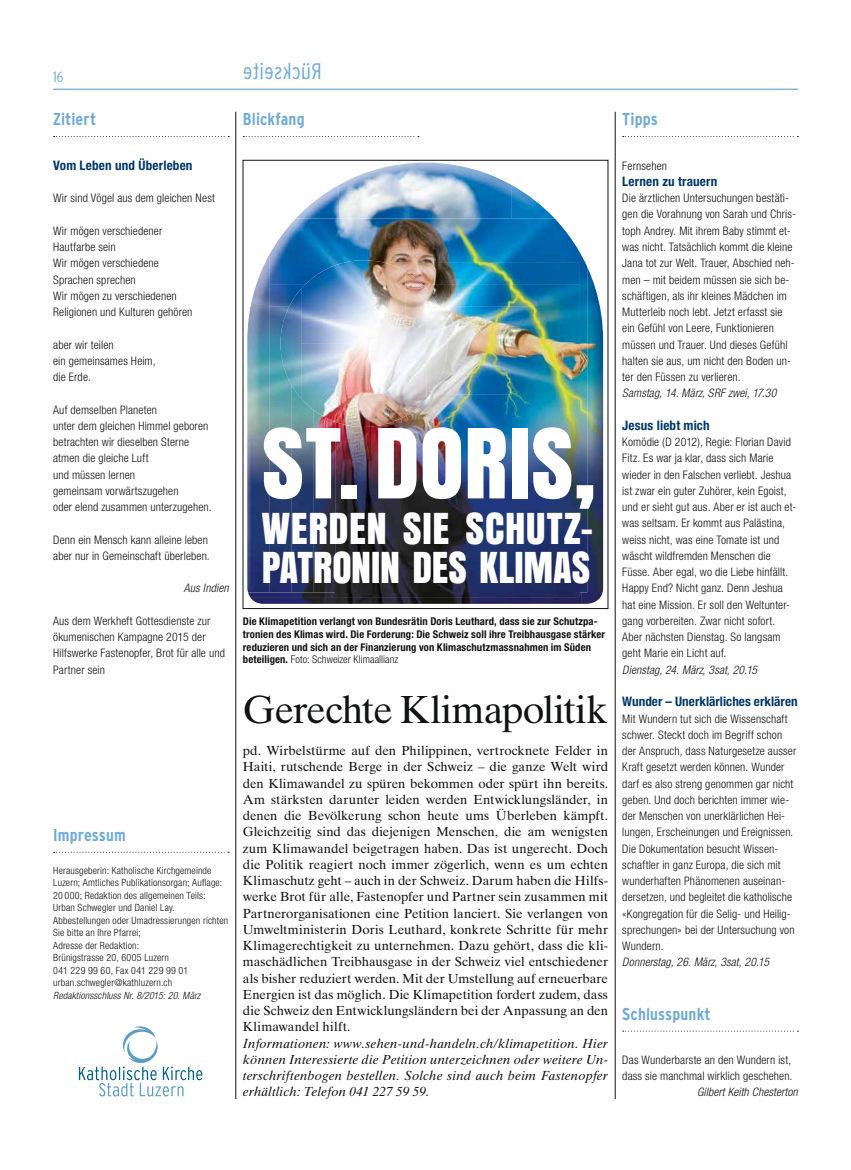
<style>
.page{position:relative;width:851px;height:1170px;background:#fff}
.page>*{position:absolute;margin:0;border:0;box-sizing:border-box;transform-origin:0 0}
.t1{font:90.38px "Anton";letter-spacing:.005em;color:#fff}
.t2{font:39.88px/39.4px "Anton";letter-spacing:.005em;color:#fff}
.t3{font:39.12px "Times Ten LT Std";letter-spacing:-.02em;color:#111212}
.t4{font:700 condensed 17.12px "Interstate";letter-spacing:.005em;color:#70aad6}
.t5{font:300 condensed 15px "Interstate";color:#70aad6}
.t6{font:13.12px/16.2px "Times Ten LT Std";color:#111212;text-align:justify}
.t7{font:italic 13.12px/16.2px "Times Ten LT Std";letter-spacing:.01em;color:#111212;text-align:justify}
.t8{font:700 condensed 13.12px "Helvetica Neue LT Std";letter-spacing:.01em;color:#003868}
.t9{font:300 condensed 11.75px/16.2px "Helvetica Neue LT Std";letter-spacing:.01em;color:#111212}
.t10{font:italic 300 condensed 11.75px "Helvetica Neue LT Std";letter-spacing:.01em;color:#111212}
.t11{font:700 condensed 10.62px/12.8px "Helvetica Neue LT Std";letter-spacing:.01em;color:#111212}
.t12{font:300 condensed 10px/12.5px "Helvetica Neue LT Std";letter-spacing:.015em;color:#111212}
.t13{font:italic 300 condensed 10px "Helvetica Neue LT Std";letter-spacing:.015em;color:#111212}
.s1{font-weight:300}
</style>
<div class="page">
<hr style="left:235px;top:112px;width:1px;height:986px;background:#111212">
<hr style="left:53px;top:89px;width:744px;height:1px;background:#70aad6">
<svg style="left:54px;top:851px;width:175px;height:1px"></svg>
<svg style="left:54px;top:136px;width:175px;height:1px"></svg>
<svg style="left:243px;top:136px;width:176px;height:1px"></svg>
<svg style="left:622px;top:1030px;width:176px;height:1px"></svg>
<svg style="left:622px;top:136px;width:176px;height:1px"></svg>
<img style="left:339px;top:163px;width:172px;height:56px">
<img style="left:295px;top:185px;width:44px;height:34px">
<img style="left:511px;top:185px;width:43px;height:34px">
<img style="left:581px;top:267px;width:22px;height:336px">
<img style="left:263px;top:592px;width:318px;height:11px">
<img style="left:579px;top:251px;width:8px;height:341px">
<svg style="left:251px;top:598px;width:12px;height:5px"></svg>
<img style="left:248px;top:592px;width:331px;height:6px">
<img style="left:269px;top:219px;width:89px;height:66px">
<img style="left:358px;top:219px;width:221px;height:44px">
<img style="left:247px;top:256px;width:22px;height:336px">
<img style="left:405px;top:263px;width:174px;height:22px">
<img style="left:269px;top:285px;width:32px;height:21px">
<img style="left:426px;top:285px;width:153px;height:21px">
<img style="left:269px;top:306px;width:22px;height:286px">
<img style="left:447px;top:306px;width:87px;height:88px">
<img style="left:534px;top:306px;width:45px;height:286px">
<img style="left:291px;top:399px;width:22px;height:193px">
<img style="left:313px;top:427px;width:22px;height:165px">
<img style="left:402px;top:394px;width:110px;height:176px">
<img style="left:512px;top:394px;width:23px;height:198px">
<img style="left:335px;top:427px;width:67px;height:143px">
<img style="left:335px;top:570px;width:177px;height:22px">
<img style="left:301px;top:260px;width:104px;height:167px">
<img style="left:405px;top:271px;width:21px;height:145px">
<img style="left:280px;top:288px;width:21px;height:111px">
<img style="left:426px;top:288px;width:21px;height:111px">
<svg style="left:79px;top:1026px;width:123px;height:70px"></svg>
<hr style="left:615px;top:112px;width:1px;height:986px;background:#111212">
<p class="t5" style="left:53px;top:68px;width:12px">16</p>
<h3 class="t4" style="left:53px;top:110px;width:45px">Zitiert</h3>
<p class="t8" style="left:53px;top:157px;width:141px">Vom Leben und Überleben</p>
<p class="t9" style="left:53px;top:190px;width:163px">Wir sind Vögel aus dem gleichen Nest</p>
<p class="t9" style="left:53px;top:222px;width:141px">Wir mögen verschiedener<br>Hautfarbe sein<br>Wir mögen verschiedene<br>Sprachen sprechen<br>Wir mögen zu verschiedenen<br>Religionen und Kulturen gehören</p>
<p class="t9" style="left:53px;top:336px;width:104px">aber wir teilen<br>ein gemeinsames Heim, die Erde.</p>
<p class="t9" style="left:53px;top:401px;width:160px">Auf demselben Planeten<br>unter dem gleichen Himmel geboren betrachten wir dieselben Sterne atmen die gleiche Luft<br>und müssen lernen<br>gemeinsam vorwärtszugehen<br>oder elend zusammen unterzugehen.</p>
<p class="t9" style="left:53px;top:531px;width:158px">Denn ein Mensch kann alleine leben aber nur in Gemeinschaft überleben.</p>
<p class="t10" style="left:184px;top:581px;width:46px">Aus Indien</p>
<p class="t9" style="left:53px;top:612px;width:173px">Aus dem Werkheft Gottesdienste zur ökumenischen Kampagne 2015 der<br>Hilfswerke Fastenopfer, Brot für alle und<br>Partner sein</p>
<h3 class="t4" style="left:53px;top:825px;width:74px">Impressum</h3>
<p class="t12" style="left:53px;top:863px;width:177px">Herausgeberin: Katholische Kirchgemeinde Luzern; Amtliches Publikationsorgan; Auflage:<br>20 000; Redaktion des allgemeinen Teils:<br>Urban Schwegler und Daniel Lay.<br>Abbestellungen oder Umadressierungen richten Sie bitte an Ihre Pfarrei;<br>Adresse der Redaktion:<br>Brünigstrasse 20, 6005 Luzern<br>041 229 99 60, Fax 041 229 99 01 urban.schwegler@kathluzern.ch</p>
<p class="t13" style="left:53px;top:989px;width:149px">Redaktionsschluss Nr. 8/2015: 20. März</p>
<h3 class="t4" style="left:243px;top:110px;width:63px">Blickfang</h3>
<h1 class="t1" style="left:262px;top:392px;width:335px">ST. DORIS,</h1>
<h2 class="t2" style="left:262px;top:507px;width:333px">WERDEN SIE SCHUTZ-<br>PATRONIN DES KLIMAS</h2>
<p class="t11" style="left:243px;top:614px;width:363px">Die Klimapetition verlangt von Bundesrätin Doris Leuthard, dass sie zur Schutzpa&shy;tronien des Klimas wird. Die Forderung: Die Schweiz soll ihre Treibhausgase stärker reduzieren und sich an der Finanzierung von Klimaschutzmassnahmen im Süden beteiligen. <span class="s1">Foto: Schweizer Klimaallianz</span></p>
<h3 class="t3" style="left:243px;top:685px;width:366px">Gerechte Klimapolitik</h3>
<p class="t6" style="left:243px;top:742px;width:367px">pd. Wirbelstürme auf den Philippinen, vertrocknete Felder in Haiti, rutschende Berge in der Schweiz – die ganze Welt wird den Klimawandel zu spüren bekommen oder spürt ihn bereits.<br>Am stärksten darunter leiden werden Entwicklungsländer, in denen die Bevölkerung schon heute ums Überleben kämpft.<br>Gleichzeitig sind das diejenigen Menschen, die am wenigsten zum Klimawandel beigetragen haben. Das ist ungerecht. Doch die Politik reagiert noch immer zögerlich, wenn es um echten Klimaschutz geht – auch in der Schweiz. Darum haben die Hilfs&shy;werke Brot für alle, Fastenopfer und Partner sein zusammen mit Partnerorganisationen eine Petition lanciert. Sie verlangen von Umweltministerin Doris Leuthard, konkrete Schritte für mehr Klimagerechtigkeit zu unternehmen. Dazu gehört, dass die kli&shy;maschädlichen Treibhausgase in der Schweiz viel entschiedener als bisher reduziert werden. Mit der Umstellung auf erneuerbare Energien ist das möglich. Die Klimapetition fordert zudem, dass die Schweiz den Entwicklungsländern bei der Anpassung an den Klimawandel hilft.</p>
<p class="t7" style="left:243px;top:1034px;width:366px">Informationen: www.sehen-und-handeln.ch/klimapetition. Hier können Interessierte die Petition unterzeichnen oder weitere Un&shy;terschriftenbogen bestellen. Solche sind auch beim Fastenopfer erhältlich: Telefon 041 227 59 59.</p>
<h3 class="t4" style="left:622px;top:110px;width:37px">Tipps</h3>
<p class="t9" style="left:622px;top:157px;width:46px">Fernsehen</p>
<p class="t8" style="left:622px;top:173px;width:96px">Lernen zu trauern</p>
<p class="t9" style="left:622px;top:190px;width:175px">Die ärztlichen Untersuchungen bestäti&shy;gen die Vorahnung von Sarah und Chris&shy;toph Andrey. Mit ihrem Baby stimmt et&shy;was nicht. Tatsächlich kommt die kleine Jana tot zur Welt. Trauer, Abschied neh&shy;men – mit beidem müssen sie sich be&shy;schäftigen, als ihr kleines Mädchen im Mutterleib noch lebt. Jetzt erfasst sie ein Gefühl von Leere, Funktionieren müssen und Trauer. Und dieses Gefühl halten sie aus, um nicht den Boden un&shy;ter den Füssen zu verlieren.</p>
<p class="t10" style="left:622px;top:386px;width:155px">Samstag, 14. März, SRF zwei, 17.30</p>
<p class="t8" style="left:622px;top:417px;width:89px">Jesus liebt mich</p>
<p class="t9" style="left:622px;top:433px;width:175px">Komödie (D 2012), Regie: Florian David Fitz. Es war ja klar, dass sich Marie wieder in den Falschen verliebt. Jeshua ist zwar ein guter Zuhörer, kein Egoist, und er sieht gut aus. Aber er ist auch et&shy;was seltsam. Er kommt aus Palästina, weiss nicht, was eine Tomate ist und wäscht wildfremden Menschen die Füsse. Aber egal, wo die Liebe hinfällt.<br>Happy End? Nicht ganz. Denn Jeshua hat eine Mission. Er soll den Weltunter&shy;gang vorbereiten. Zwar nicht sofort.<br>Aber nächsten Dienstag. So langsam geht Marie ein Licht auf.</p>
<p class="t10" style="left:622px;top:662px;width:136px">Dienstag, 24. März, 3sat, 20.15</p>
<p class="t8" style="left:622px;top:693px;width:177px">Wunder – Unerklärliches erklären</p>
<p class="t9" style="left:622px;top:710px;width:175px">Mit Wundern tut sich die Wissenschaft schwer. Steckt doch im Begriff schon der Anspruch, dass Naturgesetze ausser Kraft gesetzt werden können. Wunder darf es also streng genommen gar nicht geben. Und doch berichten immer wie&shy;der Menschen von unerklärlichen Hei&shy;lungen, Erscheinungen und Ereignissen.<br>Die Dokumentation besucht Wissen&shy;schaftler in ganz Europa, die sich mit wunderhaften Phänomenen auseinan&shy;dersetzen, und begleitet die katholische «Kongregation für die Selig- und Heilig&shy;sprechungen» bei der Untersuchung von Wundern.</p>
<p class="t10" style="left:622px;top:955px;width:148px">Donnerstag, 26. März, 3sat, 20.15</p>
<h3 class="t4" style="left:622px;top:1004px;width:90px">Schlusspunkt</h3>
<p class="t9" style="left:622px;top:1051px;width:172px">Das Wunderbarste an den Wundern ist, dass sie manchmal wirklich geschehen.</p>
<p class="t10" style="left:697px;top:1085px;width:102px">Gilbert Keith Chesterton</p>
</div>
